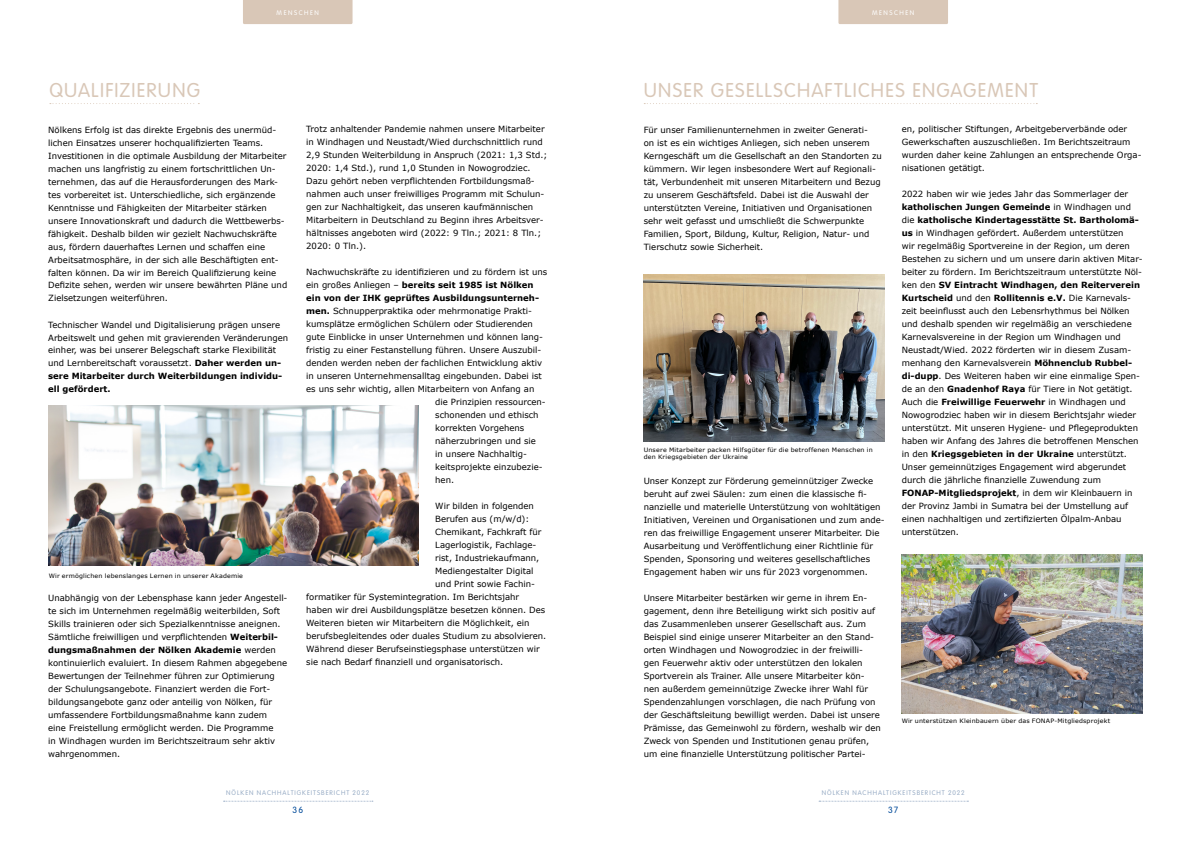
<style>
.page{position:relative;width:1191px;height:842px;background:#fff}
.page>*{position:absolute;margin:0;border:0;box-sizing:border-box;transform-origin:0 0}
.t1{font:300 21px "VAG Rundschrift D";letter-spacing:.055em;color:#d9c7b7}
.t2{font:300 9.5px "VAG Rundschrift D";color:#004a99}
.t3{font:8.5px/13px "Verdana";color:#000}
.t4{font:700 8.5px "Verdana";color:#000}
.t5{font:300 7px "VAG Rundschrift D";letter-spacing:.135em;color:#98acc5}
.t6{font:300 7px "VAG Rundschrift D";letter-spacing:.22em;color:#fff}
.t7{font:6px/7.2px "Verdana";letter-spacing:.025em;color:#000;scale:1.06 1}
.s1{font-weight:700}
.s2{font-weight:400}
</style>
<div class="page">
<div style="left:838px;top:0;width:110px;height:24px;background:#d9c7b7"></div>
<div style="left:243px;top:0;width:109px;height:24px;background:#d9c7b7"></div>
<svg style="left:50px;top:103px;width:149px;height:1px"></svg>
<svg style="left:644px;top:103px;width:393px;height:1px"></svg>
<img style="left:643px;top:275px;width:241px;height:166px">
<img style="left:901px;top:554px;width:241px;height:159px">
<img style="left:48px;top:406px;width:370px;height:160px">
<svg style="left:819px;top:801px;width:149px;height:1px"></svg>
<svg style="left:224px;top:801px;width:149px;height:1px"></svg>
<p class="t6" style="left:277px;top:9px;width:44px">MENSCHEN</p>
<p class="t6" style="left:872px;top:9px;width:44px">MENSCHEN</p>
<h1 class="t1" style="left:49px;top:79px;width:152px">QUALIFIZIERUNG</h1>
<h1 class="t1" style="left:643px;top:79px;width:396px">UNSER GESELLSCHAFTLICHES ENGAGEMENT</h1>
<p class="t3" style="left:48px;top:123px;width:241px">Nölkens Erfolg ist das direkte Ergebnis des unermüd&shy;lichen Einsatzes unserer hochqualifizierten Teams.<br>Investitionen in die optimale Ausbildung der Mitarbeiter machen uns langfristig zu einem fortschrittlichen Un&shy;ternehmen, das auf die Herausforderungen des Mark&shy;tes vorbereitet ist. Unterschiedliche, sich ergänzende Kenntnisse und Fähigkeiten der Mitarbeiter stärken unsere Innovationskraft und dadurch die Wettbewerbs&shy;fähigkeit. Deshalb bilden wir gezielt Nachwuchskräfte aus, fördern dauerhaftes Lernen und schaffen eine Arbeitsatmosphäre, in der sich alle Beschäftigten ent&shy;falten können. Da wir im Bereich Qualifizierung keine Defizite sehen, werden wir unsere bewährten Pläne und Zielsetzungen weiterführen.</p>
<p class="t3" style="left:48px;top:318px;width:241px">Technischer Wandel und Digitalisierung prägen unsere Arbeitswelt und gehen mit gravierenden Veränderungen einher, was bei unserer Belegschaft starke Flexibilität und Lernbereitschaft voraussetzt. <span class="s1">Daher werden un&shy;sere Mitarbeiter durch Weiterbildungen individu&shy;ell gefördert.</span></p>
<p class="t7" style="left:49px;top:572px;width:185px">Wir ermöglichen lebenslanges Lernen in unserer Akademie</p>
<p class="t3" style="left:48px;top:591px;width:241px">Unabhängig von der Lebensphase kann jeder Angestell&shy;te sich im Unternehmen regelmäßig weiterbilden, Soft Skills trainieren oder sich Spezialkenntnisse aneignen.<br>Sämtliche freiwilligen und verpflichtenden <span class="s1">Weiterbil&shy;dungsmaßnahmen der Nölken Akademie</span> werden kontinuierlich evaluiert. In diesem Rahmen abgegebene Bewertungen der Teilnehmer führen zur Optimierung der Schulungsangebote. Finanziert werden die Fort&shy;bildungsangebote ganz oder anteilig von Nölken, für umfassendere Fortbildungsmaßnahme kann zudem<br>eine Freistellung ermöglicht werden. Die Programme<br>in Windhagen wurden im Berichtszeitraum sehr aktiv wahrgenommen.</p>
<p class="t3" style="left:306px;top:123px;width:242px">Trotz anhaltender Pandemie nahmen unsere Mitarbeiter in Windhagen und Neustadt/Wied durchschnittlich rund 2,9 Stunden Weiterbildung in Anspruch (2021: 1,3 Std.; 2020: 1,4 Std.), rund 1,0 Stunden in Nowogrodziec.<br>Dazu gehört neben verpflichtenden Fortbildungsmaß&shy;nahmen auch unser freiwilliges Programm mit Schulun&shy;gen zur Nachhaltigkeit, das unseren kaufmännischen Mitarbeitern in Deutschland zu Beginn ihres Arbeitsver&shy;hältnisses angeboten wird (2022: 9 Tln.; 2021: 8 Tln.; 2020: 0 Tln.).</p>
<p class="t3" style="left:306px;top:266px;width:242px">Nachwuchskräfte zu identifizieren und zu fördern ist uns</p>
<p class="t4" style="left:306px;top:280px;width:229px"><span class="s2">ein großes Anliegen –</span> bereits seit 1985 ist Nölken</p>
<p class="t4" style="left:306px;top:293px;width:234px">ein von der IHK geprüftes Ausbildungsunterneh-</p>
<p class="t3" style="left:306px;top:305px;width:227px"><span class="s1">men.</span> Schnupperpraktika oder mehrmonatige Prakti-</p>
<p class="t3" style="left:306px;top:318px;width:228px">kumsplätze ermöglichen Schülern oder Studierenden</p>
<p class="t3" style="left:306px;top:331px;width:238px">gute Einblicke in unser Unternehmen und können lang-</p>
<p class="t3" style="left:306px;top:344px;width:237px">fristig zu einer Festanstellung führen. Unsere Auszubil-</p>
<p class="t3" style="left:306px;top:357px;width:237px">denden werden neben der fachlichen Entwicklung aktiv</p>
<p class="t3" style="left:306px;top:370px;width:237px">in unseren Unternehmensalltag eingebunden. Dabei ist</p>
<p class="t3" style="left:306px;top:383px;width:230px">es uns sehr wichtig, allen Mitarbeitern von Anfang an</p>
<p class="t3" style="left:435px;top:396px;width:112px">die Prinzipien ressourcen-</p>
<p class="t3" style="left:435px;top:409px;width:105px">schonenden und ethisch</p>
<p class="t3" style="left:435px;top:422px;width:91px">korrekten Vorgehens</p>
<p class="t3" style="left:435px;top:435px;width:102px">näherzubringen und sie</p>
<p class="t3" style="left:435px;top:448px;width:93px">in unsere Nachhaltig-</p>
<p class="t3" style="left:435px;top:461px;width:109px">keitsprojekte einzubezie-</p>
<p class="t3" style="left:435px;top:474px;width:20px">hen.</p>
<p class="t3" style="left:435px;top:500px;width:100px">Wir bilden in folgenden</p>
<p class="t3" style="left:435px;top:513px;width:96px">Berufen aus (m/w/d):</p>
<p class="t3" style="left:435px;top:526px;width:108px">Chemikant, Fachkraft für</p>
<p class="t3" style="left:435px;top:539px;width:103px">Lagerlogistik, Fachlage-</p>
<p class="t3" style="left:435px;top:552px;width:106px">rist, Industriekaufmann,</p>
<p class="t3" style="left:435px;top:565px;width:100px">Mediengestalter Digital</p>
<p class="t3" style="left:435px;top:578px;width:101px">und Print sowie Fachin-</p>
<p class="t3" style="left:306px;top:591px;width:214px">formatiker für Systemintegration. Im Berichtsjahr</p>
<p class="t3" style="left:306px;top:604px;width:240px">haben wir drei Ausbildungsplätze besetzen können. Des</p>
<p class="t3" style="left:306px;top:617px;width:225px">Weiteren bieten wir Mitarbeitern die Möglichkeit, ein</p>
<p class="t3" style="left:306px;top:630px;width:242px">berufsbegleitendes oder duales Studium zu absolvieren.</p>
<p class="t3" style="left:306px;top:643px;width:235px">Während dieser Berufseinstiegsphase unterstützen wir</p>
<p class="t3" style="left:306px;top:656px;width:198px">sie nach Bedarf finanziell und organisatorisch.</p>
<p class="t3" style="left:643px;top:123px;width:240px">Für unser Familienunternehmen in zweiter Generati-<br>on ist es ein wichtiges Anliegen, sich neben unserem Kerngeschäft um die Gesellschaft an den Standorten zu kümmern. Wir legen insbesondere Wert auf Regionali&shy;tät, Verbundenheit mit unseren Mitarbeitern und Bezug zu unserem Geschäftsfeld. Dabei ist die Auswahl der unterstützten Vereine, Initiativen und Organisationen sehr weit gefasst und umschließt die Schwerpunkte Familien, Sport, Bildung, Kultur, Religion, Natur- und Tierschutz sowie Sicherheit.</p>
<p class="t7" style="left:643px;top:446px;width:217px">Unsere Mitarbeiter packen Hilfsgüter für die betroffenen Menschen in den Kriegsgebieten der Ukraine</p>
<p class="t3" style="left:643px;top:474px;width:242px">Unser Konzept zur Förderung gemeinnütziger Zwecke beruht auf zwei Säulen: zum einen die klassische fi&shy;nanzielle und materielle Unterstützung von wohltätigen Initiativen, Vereinen und Organisationen und zum ande&shy;ren das freiwillige Engagement unserer Mitarbeiter. Die Ausarbeitung und Veröffentlichung einer Richtlinie für Spenden, Sponsoring und weiteres gesellschaftliches Engagement haben wir uns für 2023 vorgenommen.</p>
<p class="t3" style="left:643px;top:591px;width:239px">Unsere Mitarbeiter bestärken wir gerne in ihrem En&shy;gagement, denn ihre Beteiligung wirkt sich positiv auf das Zusammenleben unserer Gesellschaft aus. Zum Beispiel sind einige unserer Mitarbeiter an den Stand&shy;orten Windhagen und Nowogrodziec in der freiwilli&shy;gen Feuerwehr aktiv oder unterstützen den lokalen Sportverein als Trainer. Alle unsere Mitarbeiter kön&shy;nen außerdem gemeinnützige Zwecke ihrer Wahl für Spendenzahlungen vorschlagen, die nach Prüfung von der Geschäftsleitung bewilligt werden. Dabei ist unsere Prämisse, das Gemeinwohl zu fördern, weshalb wir den Zweck von Spenden und Institutionen genau prüfen, um eine finanzielle Unterstützung politischer Partei-</p>
<p class="t3" style="left:901px;top:123px;width:241px">en, politischer Stiftungen, Arbeitgeberverbände oder Gewerkschaften auszuschließen. Im Berichtszeitraum wurden daher keine Zahlungen an entsprechende Orga&shy;nisationen getätigt.</p>
<p class="t3" style="left:901px;top:188px;width:242px">2022 haben wir wie jedes Jahr das Sommerlager der <span class="s1">katholischen Jungen Gemeinde</span> in Windhagen und die <span class="s1">katholische Kindertagesstätte St. Bartholomä&shy;us</span> in Windhagen gefördert. Außerdem unterstützen<br>wir regelmäßig Sportvereine in der Region, um deren Bestehen zu sichern und um unsere darin aktiven Mitar&shy;beiter zu fördern. Im Berichtszeitraum unterstützte Nöl&shy;ken den <span class="s1">SV Eintracht Windhagen, den Reiterverein Kurtscheid</span> und den <span class="s1">Rollitennis e.V.</span> Die Karnevals&shy;zeit beeinflusst auch den Lebensrhythmus bei Nölken und deshalb spenden wir regelmäßig an verschiedene Karnevalsvereine in der Region um Windhagen und Neustadt/Wied. 2022 förderten wir in diesem Zusam&shy;menhang den Karnevalsverein <span class="s1">Möhnenclub Rubbel&shy;di-dupp</span>. Des Weiteren haben wir eine einmalige Spen&shy;de an den <span class="s1">Gnadenhof Raya</span> für Tiere in Not getätigt.<br>Auch die <span class="s1">Freiwillige Feuerwehr</span> in Windhagen und Nowogrodziec haben wir in diesem Berichtsjahr wieder unterstützt. Mit unseren Hygiene- und Pflegeprodukten haben wir Anfang des Jahres die betroffenen Menschen in den <span class="s1">Kriegsgebieten in der Ukraine</span> unterstützt.<br>Unser gemeinnütziges Engagement wird abgerundet durch die jährliche finanzielle Zuwendung zum <span class="s1">FONAP-Mitgliedsprojekt</span>, in dem wir Kleinbauern in der Provinz Jambi in Sumatra bei der Umstellung auf einen nachhaltigen und zertifizierten Ölpalm-Anbau unterstützen.</p>
<p class="t7" style="left:901px;top:717px;width:198px">Wir unterstützen Kleinbauern über das FONAP-Mitgliedsprojekt</p>
<p class="t5" style="left:226px;top:789px;width:144px">NÖLKEN NACHHALTIGKEITSBERICHT 2022</p>
<p class="t5" style="left:821px;top:789px;width:144px">NÖLKEN NACHHALTIGKEITSBERICHT 2022</p>
<p class="t2" style="left:292px;top:805px;width:12px">36</p>
<p class="t2" style="left:888px;top:805px;width:12px">37</p>
</div>
